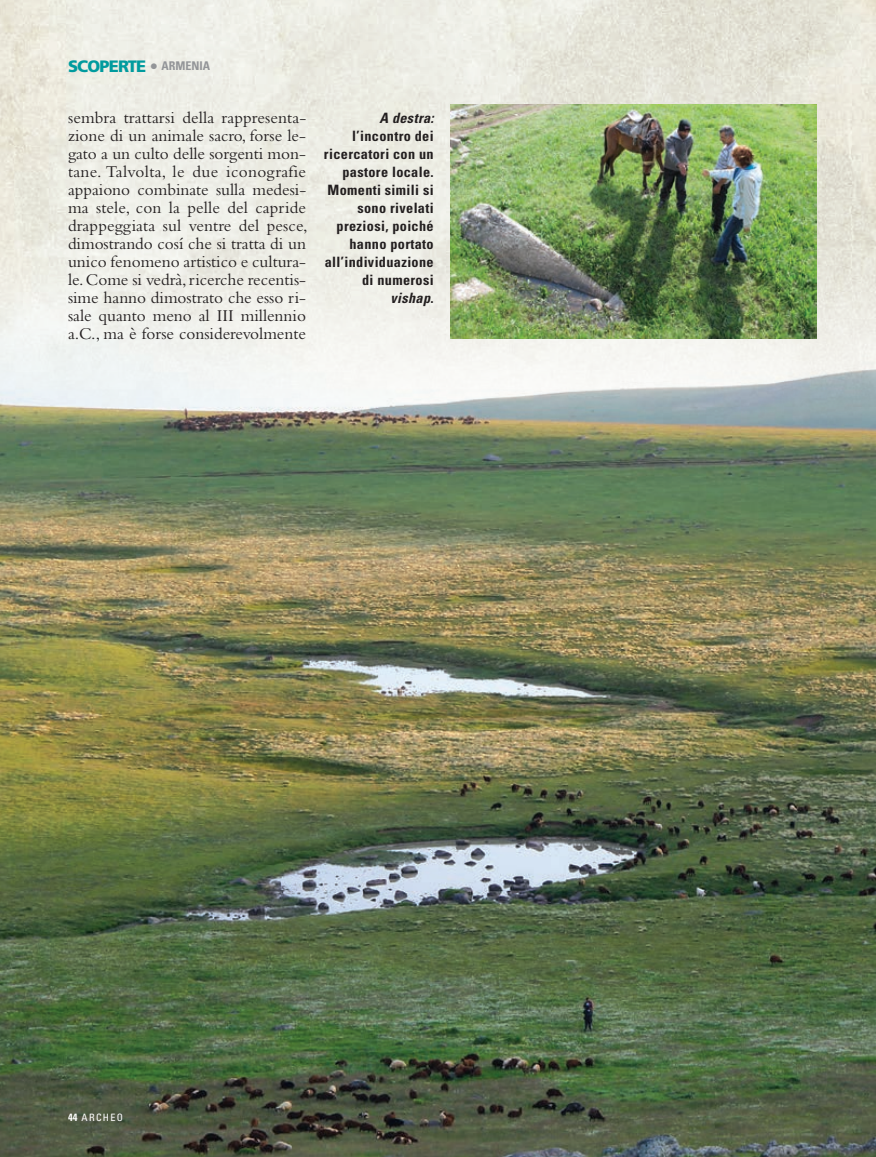
<style>
.page{position:relative;width:876px;height:1157px;background:#fff}
.page>*{position:absolute;margin:0;border:0;box-sizing:border-box;transform-origin:0 0}
.t1{font:17.25px/18px "Bembo Std";color:#231f20;text-align:justify}
.t2{font:900 16.5px "Frutiger LT Std";letter-spacing:-.05em;color:#009b9e}
.t3{font:700 condensed 14.25px/18px "Univers LT Std";letter-spacing:.025em;color:#231f20;text-align:right}
.t4{font:italic 700 condensed 14.25px "Univers LT Std";letter-spacing:.025em;color:#231f20}
.t5{font:condensed 10.2px "Univers LT Std";letter-spacing:.135em;color:#fff}
.s1{color:#939598}
.s2{font-family:"Univers LT Std";font-weight:700;font-stretch:condensed;font-size:12px;color:#939598}
.s3{font-style:italic}
.s4{font-weight:700;font-size:10.5px}
</style>
<div class="page">
<svg style="left:0;top:0;width:876px;height:236px;background:#eaeae0"></svg>
<img style="left:0;top:236px;width:876px;height:921px">
<img style="left:451px;top:104px;width:365px;height:235px">
<p class="t2" style="left:68px;top:56px;width:143px">SCOPERTE <span class="s1">•</span> <span class="s2">ARMENIA</span></p>
<p class="t1" style="left:68px;top:108px;width:241px">sembra trattarsi della rappresenta&shy;zione di un animale sacro, forse le&shy;gato a un culto delle sorgenti mon&shy;tane. Talvolta, le due iconografie appaiono combinate sulla medesi&shy;ma stele, con la pelle del capride drappeggiata sul ventre del pesce, dimostrando cosí che si tratta di un unico fenomeno artistico e cultura&shy;le. Come si vedrà, ricerche recentis&shy;sime hanno dimostrato che esso ri&shy;sale quanto meno al III millennio a.C., ma è forse considerevolmente</p>
<p class="t4" style="left:379px;top:109px;width:56px">A destra:</p>
<p class="t3" style="left:324px;top:127px;width:111px">l’incontro dei ricercatori con un pastore locale.<br>Momenti simili si sono rivelati preziosi, poiché hanno portato all’individuazione di numerosi <span class="s3">vishap</span>.</p>
<p class="t5" style="left:68px;top:1111px;width:57px"><span class="s4">44</span> ARCHEO</p>
</div>
